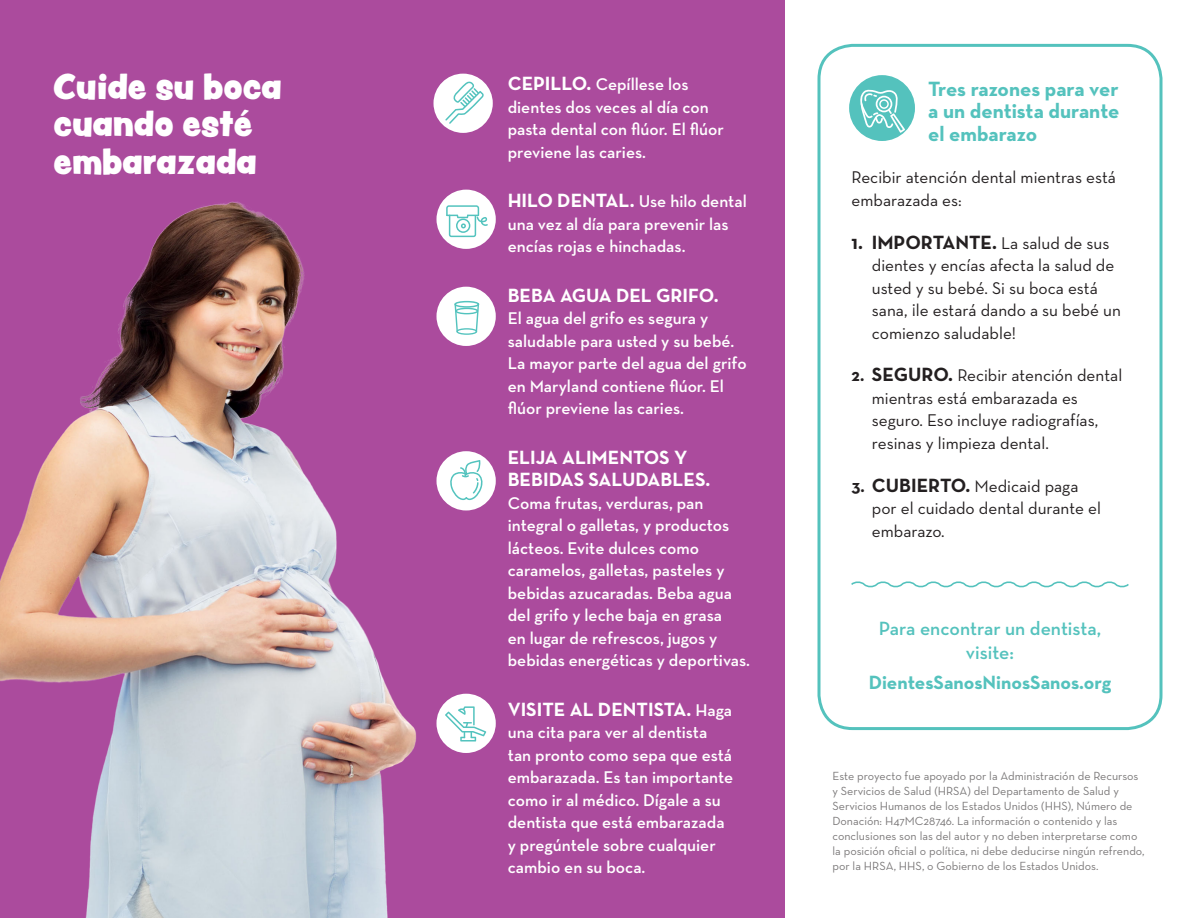
<style>
.page{position:relative;width:1188px;height:918px;background:#fff}
.page>*{position:absolute;margin:0;border:0;box-sizing:border-box;transform-origin:0 0}
.t1{font:31.5px/37.8px "Peachy Keen JF";color:#fff}
.t2{font:700 21px/22.5px "Neutra Text";letter-spacing:-.005em;color:#54c2bd;text-align:justify}
.body_KO{font:700 19.5px/22.5px "Neutra Text";color:#fff}
.t3{font:600 19.5px/24px "Neutra Text";color:#54c2bd;text-align:center}
.t4{font:700 19.5px "Neutra Text";color:#54c2bd}
.body{font:700 19.5px "Neutra Text";color:#231f20}
.body_KO-2{font:600 17.25px/22.5px "Neutra Text";color:#fff}
.body-2{font:17.25px/22.5px "Neutra Text";color:#231f20}
.t5{font:12px/15px "Neutra Text";color:#231f20}
.s1{font-weight:700;font-size:19.5px}
.s2{font-weight:600;font-size:17.25px}
.s3{font-weight:400;font-size:17.25px}
.s4{font-weight:700}
</style>
<div class="page">
<div style="left:817px;top:44px;width:346px;height:686px;border:3px solid #54c2bd;border-radius:34px"></div>
<div style="left:0;top:0;width:785px;height:918px;background:#ab4b9d"></div>
<svg style="left:851px;top:581px;width:278px;height:7px"></svg>
<img style="left:0;top:201px;width:417px;height:717px">
<div style="left:849px;top:75px;width:66px;height:66px;background:#54c2bd;border-radius:50%"></div>
<svg style="left:859px;top:89px;width:46px;height:44px"></svg>
<div style="left:437px;top:694px;width:59px;height:59px;background:#fff;border-radius:50%"></div>
<svg style="left:445px;top:706px;width:41px;height:36px"></svg>
<div style="left:437px;top:190px;width:59px;height:59px;background:#fff;border-radius:50%"></div>
<svg style="left:446px;top:205px;width:42px;height:32px"></svg>
<div style="left:437px;top:287px;width:59px;height:59px;background:#fff;border-radius:50%"></div>
<div style="left:454px;top:301px;width:25px;height:7px;border:1px solid #53c3be;border-radius:50%"></div>
<div style="left:455px;top:308px;width:23px;height:6px;border:1px solid #53c3be;border-radius:50%"></div>
<div style="left:456px;top:328px;width:21px;height:7px;border:1px solid #53c3be;border-radius:50%"></div>
<svg style="left:454px;top:303px;width:5px;height:30px"></svg>
<svg style="left:475px;top:303px;width:5px;height:30px"></svg>
<div style="left:437px;top:451px;width:59px;height:59px;background:#fff;border-radius:50%"></div>
<svg style="left:450px;top:460px;width:33px;height:40px"></svg>
<div style="left:434px;top:74px;width:59px;height:59px;background:#fff;border-radius:50%"></div>
<svg style="left:445px;top:82px;width:39px;height:42px"></svg>
<p class="t1" style="left:54px;top:67px;width:230px">Cuide su boca cuando esté embarazada</p>
<p class="body_KO-2" style="left:508px;top:73px;width:218px"><span class="s1">CEPILLO.</span> Cepíllese los dientes dos veces al día con pasta dental con flúor. El flúor previene las caries.</p>
<p class="body_KO-2" style="left:508px;top:190px;width:241px"><span class="s1">HILO DENTAL.</span> Use hilo dental una vez al día para prevenir las encías rojas e hinchadas.</p>
<p class="body_KO" style="left:508px;top:283px;width:212px">BEBA AGUA DEL GRIFO.</p>
<p class="body_KO-2" style="left:508px;top:307px;width:240px">El agua del grifo es segura y saludable para usted y su bebé.<br>La mayor parte del agua del grifo en Maryland contiene flúor. El flúor previene las caries.</p>
<p class="body_KO" style="left:508px;top:445px;width:204px">ELIJA ALIMENTOS Y<br>BEBIDAS SALUDABLES.</p>
<p class="body_KO-2" style="left:508px;top:491px;width:244px">Coma frutas, verduras, pan integral o galletas, y productos lácteos. Evite dulces como caramelos, galletas, pasteles y bebidas azucaradas. Beba agua del grifo y leche baja en grasa<br>en lugar de refrescos, jugos y bebidas energéticas y deportivas.</p>
<p class="body_KO" style="left:508px;top:697px;width:226px">VISITE AL DENTISTA. <span class="s2">Haga</span></p>
<p class="body_KO-2" style="left:508px;top:721px;width:227px">una cita para ver al dentista tan pronto como sepa que está embarazada. Es tan importante como ir al médico. Dígale a su dentista que está embarazada y pregúntele sobre cualquier cambio en su boca.</p>
<h2 class="t2" style="left:928px;top:77px;width:193px">Tres razones para ver a un dentista durante el embarazo</h2>
<p class="body-2" style="left:852px;top:166px;width:266px">Recibir atención dental mientras está embarazada es:</p>
<p class="body" style="left:852px;top:230px;width:259px">1. IMPORTANTE. <span class="s3">La salud de sus</span></p>
<p class="body-2" style="left:872px;top:254px;width:251px">dientes y encías afecta la salud de usted y su bebé. Si su boca está sana, ¡le estará dando a su bebé un comienzo saludable!</p>
<p class="body-2" style="left:872px;top:364px;width:252px;text-indent:-20px"><span class="s4">2.</span> <span class="s1">SEGURO.</span> Recibir atención dental mientras está embarazada es seguro. Eso incluye radiografías, resinas y limpieza dental.</p>
<p class="body-2" style="left:872px;top:474px;width:231px;text-indent:-20px"><span class="s4">3.</span> <span class="s1">CUBIERTO.</span> Medicaid paga por el cuidado dental durante el embarazo.</p>
<p class="t3" style="left:879px;top:616px;width:224px">Para encontrar un dentista, visite:</p>
<p class="t4" style="left:869px;top:671px;width:244px">DientesSanosNinosSanos.org</p>
<p class="t5" style="left:832px;top:769px;width:313px">Este proyecto fue apoyado por la Administración de Recursos y Servicios de Salud (HRSA) del Departamento de Salud y Servicios Humanos de los Estados Unidos (HHS), Número de Donación: H47MC28746. La información o contenido y las conclusiones son las del autor y no deben interpretarse como la posición oficial o política, ni debe deducirse ningún refrendo, por la HRSA, HHS, o Gobierno de los Estados Unidos.</p>
</div>
